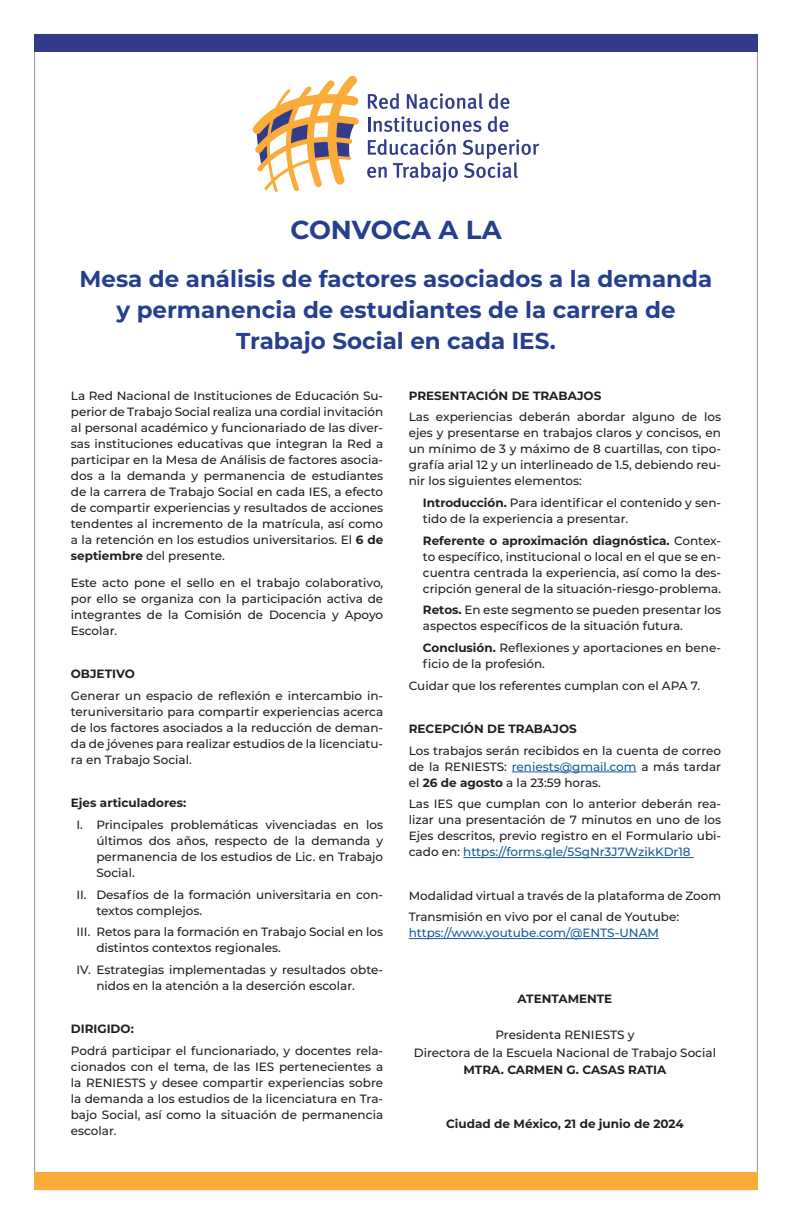
<style>
.page{position:relative;width:792px;height:1224px;background:#fff}
.page>*{position:absolute;margin:0;border:0;box-sizing:border-box;transform-origin:0 0}
.t1{font:700 26px "Montserrat";letter-spacing:-.005em;color:#253f8e}
.t2{font:700 23px/31px "Montserrat";color:#253f8e;text-align:center}
.t3{font:500 12px/16px "Montserrat";color:#231f20;text-align:justify}
.t4{font:700 12px "Montserrat";color:#231f20}
.t5{font:500 12px "Montserrat";color:#175d9e}
.s1{font-weight:700}
.s2{color:#175d9e}
</style>
<div class="page">
<div style="left:34px;top:34px;width:724px;height:17px;background:#333a8b"></div>
<div style="left:34px;top:1173px;width:724px;height:17px;background:#fbab3a"></div>
<svg style="left:252px;top:75px;width:287px;height:117px"></svg>
<hr style="left:512px;top:772px;width:125px;height:1px;background:#175d9e">
<hr style="left:463px;top:857px;width:231px;height:1px;background:#175d9e">
<hr style="left:409px;top:938px;width:250px;height:1px;background:#175d9e">
<h1 class="t1" style="left:290px;top:211px;width:213px">CONVOCA A LA</h1>
<h2 class="t2" style="left:80px;top:262px;width:634px">Mesa de análisis de factores asociados a la demanda y permanencia de estudiantes de la carrera de<br>Trabajo Social en cada IES.</h2>
<p class="t3" style="left:71px;top:387px;width:314px">La Red Nacional de Instituciones de Educación Su&shy;perior de Trabajo Social realiza una cordial invitación al personal académico y funcionariado de las diver&shy;sas instituciones educativas que integran la Red a participar en la Mesa de Análisis de factores asocia&shy;dos a la demanda y permanencia de estudiantes de la carrera de Trabajo Social en cada IES, a efecto de compartir experiencias y resultados de acciones tendentes al incremento de la matrícula, así como a la retención en los estudios universitarios. El <span class="s1">6 de septiembre</span> del presente.</p>
<p class="t3" style="left:71px;top:574px;width:314px">Este acto pone el sello en el trabajo colaborativo, por ello se organiza con la participación activa de integrantes de la Comisión de Docencia y Apoyo Escolar.</p>
<p class="t4" style="left:71px;top:665px;width:65px">OBJETIVO</p>
<p class="t3" style="left:71px;top:687px;width:314px">Generar un espacio de reflexión e intercambio in&shy;teruniversitario para compartir experiencias acerca de los factores asociados a la reducción de deman&shy;da de jóvenes para realizar estudios de la licenciatu&shy;ra en Trabajo Social.</p>
<p class="t4" style="left:71px;top:794px;width:117px">Ejes articuladores:</p>
<p class="t3" style="left:96px;top:816px;width:288px;text-indent:-20px">I. Principales problemáticas vivenciadas en los últimos dos años, respecto de la demanda y permanencia de los estudios de Lic. en Trabajo Social.</p>
<p class="t3" style="left:96px;top:886px;width:288px;text-indent:-20px">II. Desafíos de la formación universitaria en con&shy;textos complejos.</p>
<p class="t3" style="left:96px;top:924px;width:288px;text-indent:-20px">III. Retos para la formación en Trabajo Social en los distintos contextos regionales.</p>
<p class="t3" style="left:96px;top:961px;width:288px;text-indent:-20px">IV. Estrategias implementadas y resultados obte&shy;nidos en la atención a la deserción escolar.</p>
<p class="t4" style="left:71px;top:1020px;width:64px">DIRIGIDO:</p>
<p class="t3" style="left:71px;top:1042px;width:314px">Podrá participar el funcionariado, y docentes rela&shy;cionados con el tema, de las IES pertenecientes a la RENIESTS y desee compartir experiencias sobre la demanda a los estudios de la licenciatura en Tra&shy;bajo Social, así como la situación de permanencia escolar.</p>
<p class="t4" style="left:409px;top:387px;width:194px">PRESENTACIÓN DE TRABAJOS</p>
<p class="t3" style="left:409px;top:409px;width:314px">Las experiencias deberán abordar alguno de los ejes y presentarse en trabajos claros y concisos, en un mínimo de 3 y máximo de 8 cuartillas, con tipo&shy;grafía arial 12 y un interlineado de 1.5, debiendo reu&shy;nir los siguientes elementos:</p>
<p class="t3" style="left:423px;top:494px;width:300px"><span class="s1">Introducción.</span> Para identificar el contenido y sen&shy;tido de la experiencia a presentar.</p>
<p class="t3" style="left:423px;top:532px;width:300px"><span class="s1">Referente o aproximación diagnóstica.</span> Contex&shy;to específico, institucional o local en el que se en&shy;cuentra centrada la experiencia, así como la des&shy;cripción general de la situación-riesgo-problema.</p>
<p class="t3" style="left:423px;top:602px;width:300px"><span class="s1">Retos.</span> En este segmento se pueden presentar los aspectos específicos de la situación futura.</p>
<p class="t3" style="left:423px;top:639px;width:300px"><span class="s1">Conclusión.</span> Reflexiones y aportaciones en bene&shy;ficio de la profesión.</p>
<p class="t3" style="left:409px;top:677px;width:293px">Cuidar que los referentes cumplan con el APA 7.</p>
<p class="t4" style="left:409px;top:720px;width:170px">RECEPCIÓN DE TRABAJOS</p>
<p class="t3" style="left:409px;top:742px;width:314px">Los trabajos serán recibidos en la cuenta de correo de la RENIESTS: <span class="s2">reniests@gmail.com</span> a más tardar el <span class="s1">26 de agosto</span> a la 23:59 horas.</p>
<p class="t3" style="left:409px;top:796px;width:314px">Las IES que cumplan con lo anterior deberán rea&shy;lizar una presentación de 7 minutos en uno de los Ejes descritos, previo registro en el Formulario ubi&shy;cado en: <span class="s2">https://forms.gle/5SgNr3J7WzikKDr18</span></p>
<p class="t3" style="left:409px;top:884px;width:314px;line-height:21.7px">Modalidad virtual a través de la plataforma de Zoom<br>Transmisión en vivo por el canal de Youtube:</p>
<p class="t5" style="left:409px;top:925px;width:252px">https://www.youtube.com/@ENTS-UNAM</p>
<p class="t4" style="left:518px;top:990px;width:96px">ATENTAMENTE</p>
<p class="t3" style="left:414px;top:1025px;width:304px;line-height:17.8px;text-align:center">Presidenta RENIESTS y<br>Directora de la Escuela Nacional de Trabajo Social</p>
<p class="t4" style="left:464px;top:1061px;width:204px">MTRA. CARMEN G. CASAS RATIA</p>
<p class="t4" style="left:446px;top:1115px;width:239px">Ciudad de México, 21 de junio de 2024</p>
</div>
